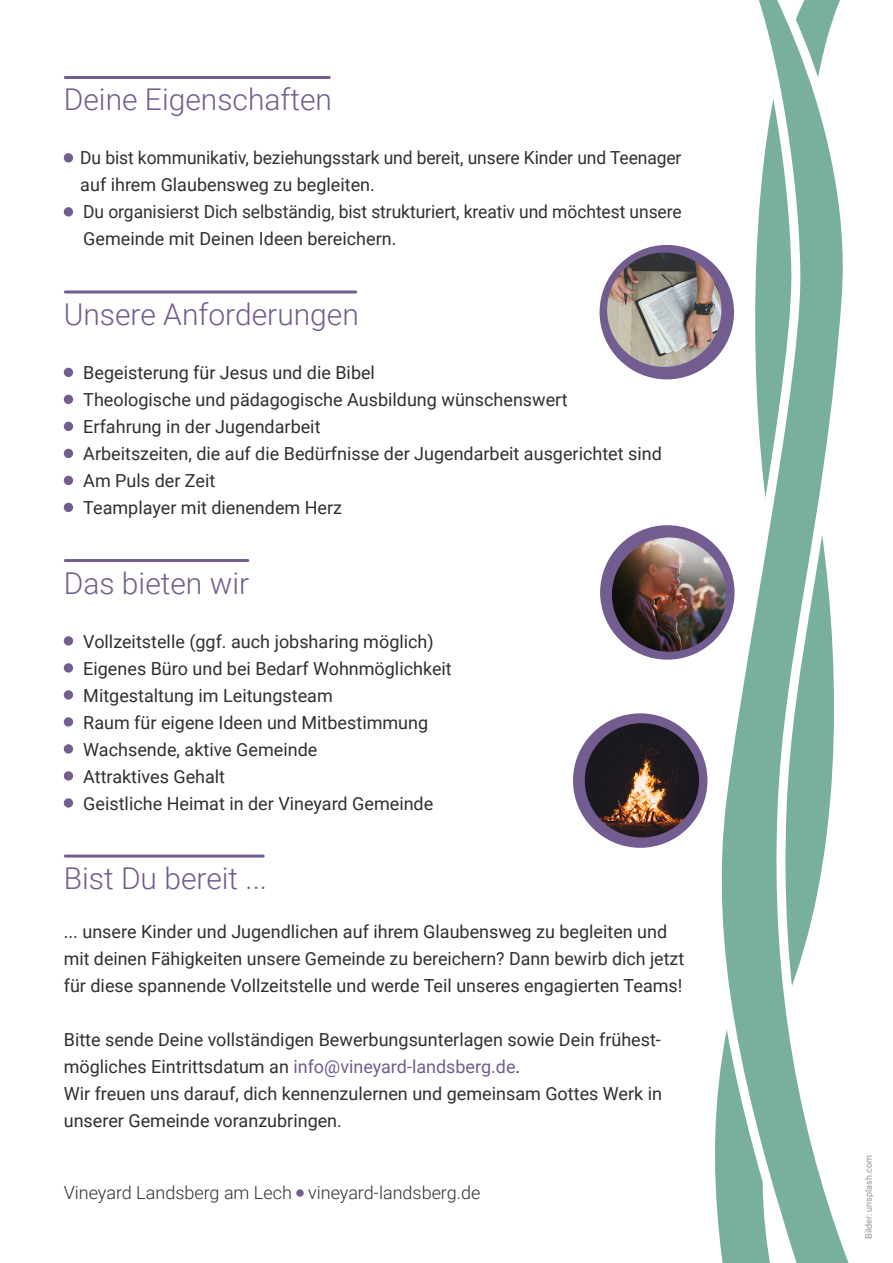
<style>
.page{position:relative;width:893px;height:1263px;background:#fff}
.page>*{position:absolute;margin:0;border:0;box-sizing:border-box;transform-origin:0 0}
.t1{font:300 30px "Roboto";color:#735c90}
.t2{font:18px/27px "Roboto";color:#312f30}
.t3{font:300 18px "Roboto";color:#312f30}
.t4{font:9px "Roboto";color:#939598}
.s1{color:#231f20}
.s2{color:#735c90}
</style>
<div class="page">
<hr style="left:65px;top:76px;width:264px;height:3px;background:#735c90">
<div style="left:64px;top:153px;width:9px;height:10px;background:#735c90;border-radius:50%"></div>
<div style="left:64px;top:207px;width:9px;height:10px;background:#735c90;border-radius:50%"></div>
<hr style="left:65px;top:290px;width:291px;height:3px;background:#735c90">
<div style="left:64px;top:368px;width:9px;height:9px;background:#735c90;border-radius:50%"></div>
<div style="left:64px;top:395px;width:9px;height:9px;background:#735c90;border-radius:50%"></div>
<div style="left:64px;top:422px;width:9px;height:9px;background:#735c90;border-radius:50%"></div>
<div style="left:64px;top:449px;width:9px;height:9px;background:#735c90;border-radius:50%"></div>
<div style="left:64px;top:476px;width:9px;height:9px;background:#735c90;border-radius:50%"></div>
<div style="left:64px;top:503px;width:9px;height:9px;background:#735c90;border-radius:50%"></div>
<hr style="left:65px;top:559px;width:183px;height:3px;background:#735c90">
<div style="left:64px;top:636px;width:9px;height:10px;background:#735c90;border-radius:50%"></div>
<div style="left:64px;top:663px;width:9px;height:10px;background:#735c90;border-radius:50%"></div>
<div style="left:64px;top:690px;width:9px;height:10px;background:#735c90;border-radius:50%"></div>
<div style="left:64px;top:717px;width:9px;height:10px;background:#735c90;border-radius:50%"></div>
<div style="left:64px;top:744px;width:9px;height:10px;background:#735c90;border-radius:50%"></div>
<div style="left:64px;top:771px;width:9px;height:10px;background:#735c90;border-radius:50%"></div>
<div style="left:64px;top:798px;width:9px;height:10px;background:#735c90;border-radius:50%"></div>
<hr style="left:65px;top:854px;width:198px;height:3px;background:#735c90">
<div style="left:296px;top:1189px;width:8px;height:8px;background:#735c90;border-radius:50%"></div>
<div style="left:600px;top:525px;width:135px;height:135px;background:#735c90;border-radius:50%"></div>
<img style="left:612px;top:537px;width:114px;height:115px;border-radius:57px">
<div style="left:573px;top:713px;width:134px;height:135px;background:#735c90;border-radius:50%"></div>
<img style="left:585px;top:723px;width:114px;height:114px;border-radius:57px">
<div style="left:600px;top:245px;width:134px;height:134px;background:#735c90;border-radius:50%"></div>
<img style="left:607px;top:253px;width:114px;height:114px;border-radius:57px">
<svg style="left:704px;top:0;width:145px;height:1263px"></svg>
<h1 class="t1" style="left:64px;top:79px;width:270px">Deine Eigenschaften</h1>
<p class="t2" style="left:80px;top:144px;width:603px">Du bist kommunikativ, beziehungsstark und bereit, unsere Kinder und Teenager auf ihrem Glaubensweg zu begleiten.<br>Du organisierst Dich selbständig, bist strukturiert, kreativ und möchtest unsere Gemeinde mit Deinen Ideen bereichern.</p>
<h1 class="t1" style="left:64px;top:293px;width:297px">Unsere Anforderungen</h1>
<p class="t2" style="left:83px;top:358px;width:580px">Begeisterung für Jesus und die Bibel<br>Theologische und pädagogische Ausbildung wünschenswert<br>Erfahrung in der Jugendarbeit<br>Arbeitszeiten, die auf die Bedürfnisse der Jugendarbeit ausgerichtet sind Am Puls der Zeit<br>Teamplayer mit dienendem Herz</p>
<h1 class="t1" style="left:64px;top:562px;width:187px">Das bieten wir</h1>
<p class="t2" style="left:83px;top:627px;width:370px">Vollzeitstelle (ggf. auch jobsharing möglich)<br>Eigenes Büro und bei Bedarf Wohnmöglichkeit Mitgestaltung im Leitungsteam<br>Raum für eigene Ideen und Mitbestimmung Wachsende, aktive Gemeinde<br>Attraktives Gehalt<br>Geistliche Heimat in der Vineyard Gemeinde</p>
<h1 class="t1" style="left:64px;top:857px;width:205px">Bist Du bereit ...</h1>
<p class="t2" style="left:64px;top:917px;width:622px"><span class="s1">.</span>.. unsere Kinder und Jugendlichen auf ihrem Glaubensweg zu begleiten und mit deinen Fähigkeiten unsere Gemeinde zu bereichern? Dann bewirb dich jetzt für diese spannende Vollzeitstelle und werde Teil unseres engagierten Teams!</p>
<p class="t2" style="left:64px;top:1025px;width:600px">Bitte sende Deine vollständigen Bewerbungsunterlagen sowie Dein frühest&shy;mögliches Eintrittsdatum an <span class="s2">info@vineyard-landsberg.de</span>.<br>Wir freuen uns darauf, dich kennenzulernen und gemeinsam Gottes Werk in unserer Gemeinde voranzubringen.</p>
<p class="t3" style="left:64px;top:1180px;width:418px">Vineyard Landsberg am Lech vineyard-landsberg.de</p>
<p class="t4" style="left:862px;top:1239px;width:85px;rotate:-90deg">Bilder: unsplash.com</p>
</div>
